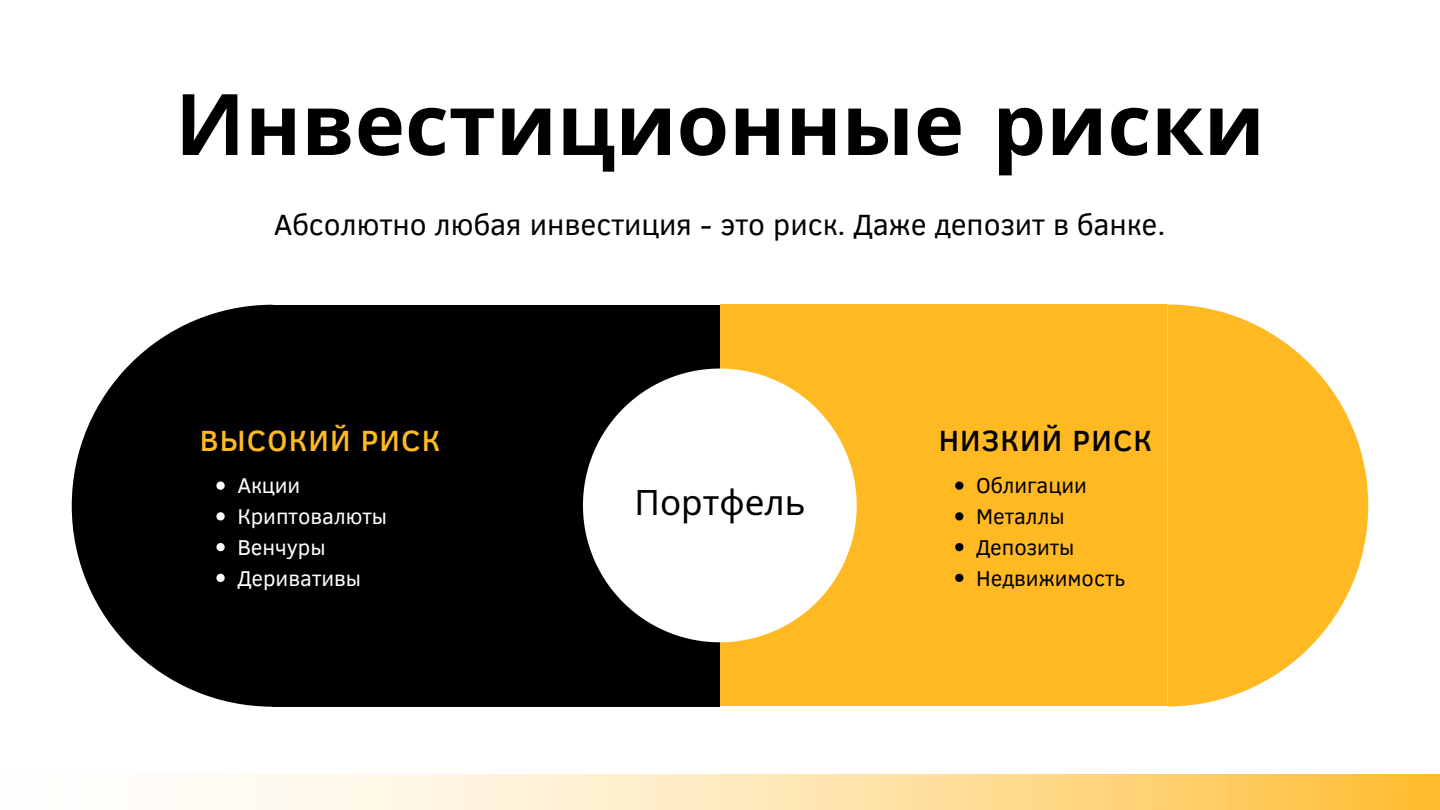
<style>
.page{position:relative;width:1440px;height:810px;background:#fff}
.page>*{position:absolute;margin:0;border:0;box-sizing:border-box;transform-origin:0 0}
.t1{font:700 85px "Noto Sans";color:#000}
.t2{font:35px "Noto Sans";color:#000}
.t3{font:30px "Clear Sans";color:#000}
.t4{font:500 30px "Clear Sans";letter-spacing:.04em;color:#ffb923}
.t5{font:500 30px "Clear Sans";letter-spacing:.04em;color:#000}
.t6{font:22px "Clear Sans";color:#000}
.t7{font:22px "Clear Sans";color:#fff}
</style>
<div class="page">
<div style="left:720px;top:304px;width:447px;height:402px;background:#ffb923"></div>
<svg style="left:1167px;top:304px;width:201px;height:402px;fill:#ffb923"></svg>
<div style="left:273px;top:305px;width:447px;height:402px;background:#000"></div>
<svg style="left:72px;top:305px;width:201px;height:402px;fill:#000"></svg>
<svg style="left:583px;top:369px;width:274px;height:273px;fill:#fff"></svg>
<svg style="left:955px;top:481px;width:8px;height:9px"></svg>
<svg style="left:955px;top:512px;width:8px;height:8px"></svg>
<svg style="left:955px;top:543px;width:8px;height:8px"></svg>
<svg style="left:955px;top:574px;width:8px;height:8px"></svg>
<svg style="left:216px;top:481px;width:9px;height:9px"></svg>
<svg style="left:216px;top:512px;width:9px;height:8px"></svg>
<svg style="left:216px;top:543px;width:9px;height:8px"></svg>
<svg style="left:216px;top:574px;width:9px;height:8px"></svg>
<svg style="left:206px;top:774px;width:1234px;height:36px;background:#ffe2a5"></svg>
<p class="t1" style="left:175px;top:64px;width:1091px">Инвестиционные риски</p>
<p class="t3" style="left:274px;top:203px;width:893px">Абсолютно любая инвестиция - это риск. Даже депозит в банке.</p>
<p class="t4" style="left:200px;top:419px;width:242px">ВЫСОКИЙ РИСК</p>
<p class="t7" style="left:237px;top:470px;width:65px">Акции</p>
<p class="t7" style="left:237px;top:501px;width:151px">Криптовалюты</p>
<p class="t7" style="left:237px;top:531px;width:90px">Венчуры</p>
<p class="t7" style="left:237px;top:562px;width:125px">Деривативы</p>
<p class="t2" style="left:634px;top:478px;width:173px">Портфель</p>
<p class="t5" style="left:939px;top:419px;width:215px">НИЗКИЙ РИСК</p>
<p class="t6" style="left:976px;top:470px;width:112px">Облигации</p>
<p class="t6" style="left:976px;top:501px;width:90px">Металлы</p>
<p class="t6" style="left:976px;top:531px;width:100px">Депозиты</p>
<p class="t6" style="left:976px;top:562px;width:150px">Недвижимость</p>
</div>
